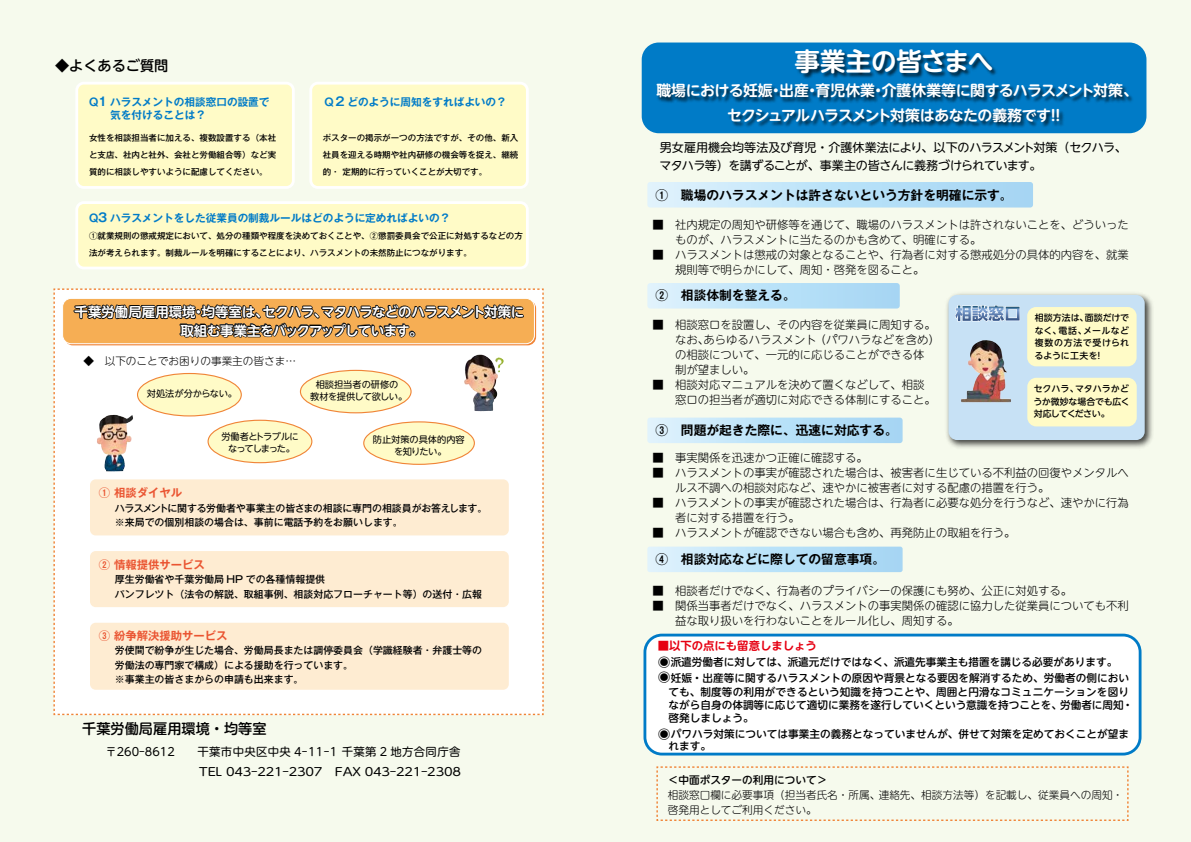
<style>
.page{position:relative;width:1191px;height:842px;background:#f6faed}
.page>*{position:absolute;margin:0;border:0;box-sizing:border-box;transform-origin:0 0}
.t1{font:700 25.5px "UD Shin M Go Pro De";letter-spacing:-.005em;color:#fff}
.t2{font:700 14.9px "UD Shin M Go Pro De";letter-spacing:-.025em;color:#fff}
.t3{font:500 14.2px "UD Shin M Go Pro";color:#000}
.t4{font:700 13.5px/18.6px "UD Shin M Go Pro De";letter-spacing:-.04em;color:#fff}
.t5{font:700 13.5px "UD Shin M Go Pro De";color:#fff}
.t6{font:700 12.8px "Gothic MB101 Pro De";color:#000}
.t7{font:500 12.8px "UD Shin M Go Pro";color:#000}
.t8{font:12px/18.3px "UD Shin M Go Pro";letter-spacing:-.025em;color:#000}
.t9{font:700 12px "Gothic MB101 Pro De";color:#007bc7}
.t10{font:300 11.3px/15px "UD Shin M Go Pro";color:#000}
.t11{font:11.3px/19.8px "UD Shin M Go Pro";color:#000;text-align:right}
.t12{font:700 11.3px "Gothic MB101 Pro De";color:#ea5532}
.t13{font:700 11.3px "UD Shin M Go Pro De";color:#e60012}
.t14{font:500 10.6px/12.8px "UD Shin M Go Pro";letter-spacing:.005em;color:#000}
.t15{font:300 10.6px/15px "UD Shin M Go Pro";color:#000}
.t16{font:700 10.6px/13.5px "Gothic MB101 Pro De";color:#007bc7}
.t17{font:500 9.9px/14.2px "Gothic MB101 Pro";color:#000}
.t18{font:9.2px/12.3px "UD Shin M Go Pro";letter-spacing:-.02em;color:#000;text-align:center}
.t19{font:9.2px/12.3px "UD Shin M Go Pro";letter-spacing:-.11em;color:#000;text-align:center}
.t20{font:9.2px/12.3px "UD Shin M Go Pro";color:#000;text-align:center}
.t21{font:500 8.9px/12.5px "UD Shin M Go Pro";letter-spacing:.005em;color:#000}
.t22{font:500 8.9px/12.5px "UD Shin M Go Pro";letter-spacing:-.02em;color:#000}
.t23{font:500 8.9px "UD Shin M Go Pro";letter-spacing:.07em;color:#000}
.t24{font:500 8.5px/17.4px "Gothic MB101 Pro";color:#000;text-align:justify}
</style>
<div class="page">
<img style="left:946px;top:293px;width:207px;height:155px">
<div style="left:948px;top:295px;width:196px;height:145px;background:#c7e1f5;border-radius:9px"></div>
<div style="left:641px;top:43px;width:505px;height:90px;background:#007bc7;border-radius:17px"></div>
<svg style="left:647px;top:182px;width:386px;height:26px;background:#bfe3f7"></svg>
<svg style="left:647px;top:283px;width:252px;height:26px;background:#bfe3f7"></svg>
<svg style="left:647px;top:418px;width:255px;height:25px;background:#bee2f8"></svg>
<svg style="left:647px;top:547px;width:255px;height:25px;background:#bee2f8"></svg>
<div style="left:1027px;top:307px;width:109px;height:59px;background:#fffbc7;border-radius:9px"></div>
<div style="left:1027px;top:378px;width:109px;height:48px;background:#fffbc7;border-radius:9px"></div>
<svg style="left:955px;top:305px;width:65px;height:17px"></svg>
<svg style="left:656px;top:766px;width:473px;height:55px"></svg>
<div style="left:645px;top:635px;width:495px;height:119px;background:#fff;border-radius:17px"></div>
<div style="left:643px;top:634px;width:498px;height:121px;border:3px solid #007bc7;border-radius:17px"></div>
<div style="left:75px;top:82px;width:220px;height:107px;border:6px solid #fff;border-radius:6px"></div>
<div style="left:78px;top:85px;width:214px;height:101px;background:#fffbc7;border-radius:6px"></div>
<div style="left:75px;top:201px;width:454px;height:68px;border:6px solid #fff;border-radius:6px"></div>
<div style="left:78px;top:204px;width:448px;height:63px;background:#fffbc7;border-radius:6px"></div>
<div style="left:309px;top:82px;width:220px;height:107px;border:6px solid #fff;border-radius:6px"></div>
<div style="left:312px;top:85px;width:214px;height:101px;background:#fffbc7;border-radius:6px"></div>
<img style="left:968px;top:340px;width:18px;height:29px">
<img style="left:654px;top:50px;width:485px;height:83px">
<svg style="left:53px;top:288px;width:491px;height:428px;background:#f5e7d3"></svg>
<p class="t3" style="left:55px;top:54px;width:115px">◆よくあるご質問</p>
<p class="t16" style="left:110px;top:94px;width:161px">ハラスメントの相談窓口の設置で</p>
<p class="t9" style="left:98px;top:92px;width:11px">1</p>
<p class="t16" style="left:89px;top:94px;width:118px">Q<br>　　気を付けることは?</p>
<p class="t9" style="left:335px;top:92px;width:11px">2</p>
<p class="t16" style="left:347px;top:94px;width:161px">どのように周知をすればよいの?</p>
<p class="t16" style="left:324px;top:94px;width:11px">Q</p>
<p class="t24" style="left:89px;top:128px;width:189px">女性を相談担当者に加える、複数設置する（本社と支店、社内と社外、会社と労働組合等）など実質的に相談しやすいように配慮してください。</p>
<p class="t24" style="left:323px;top:128px;width:197px">ポスターの掲示がーつの方法ですが、その他、新入社員を迎える時期や社内研修の機会等を捉え、継続的・定期的に行っていくことが大切です。</p>
<p class="t9" style="left:98px;top:208px;width:11px">3</p>
<p class="t16" style="left:110px;top:210px;width:342px">ハラスメントをした従業員の制裁ルールはどのように定めればよいの?</p>
<p class="t16" style="left:89px;top:210px;width:11px">Q</p>
<p class="t24" style="left:89px;top:226px;width:435px">①就業規則の懲戒規定において、処分の種類や程度を決めておくことや、②懲罰委員会で公正に対処するなどの方法が考えられます。制裁ルールを明確にすることにより、ハラスメントの未然防止につながります。</p>
<p class="t4" style="left:321px;top:302px;width:204px">マタハラなどのハラスメント対策に</p>
<p class="t5" style="left:75px;top:301px;width:195px">千葉労働局雇用環境均等室は、</p>
<p class="t4" style="left:263px;top:302px;width:66px">セクハラ、</p>
<p class="t4" style="left:180px;top:302px;width:244px;text-indent:11px">・<br>取組む事業主をバックアップしています。</p>
<p class="t15" style="left:83px;top:353px;width:214px">◆　以下のことでお困りの事業主の皆さま...</p>
<p class="t18" style="left:147px;top:387px;width:92px">対処法が分からない。</p>
<p class="t19" style="left:221px;top:430px;width:79px">労働者とトラブルになってしまった。</p>
<p class="t20" style="left:373px;top:433px;width:93px">防止対策の具体的内容を知りたい。</p>
<p class="t18" style="left:310px;top:378px;width:99px">相談担当者の研修の<br>教材を提供して欲しい。</p>
<p class="t12" style="left:99px;top:483px;width:85px">① 相談ダイヤル</p>
<p class="t17" style="left:115px;top:500px;width:374px">ハラスメントに関する労働者や事業主の皆さまの相談に専門の相談員がお答えします。※来局での個別相談の場合は、事前に電話予約をお願いします。</p>
<p class="t12" style="left:99px;top:555px;width:107px">② 情報提供サービス</p>
<p class="t17" style="left:115px;top:571px;width:369px">厚生労働省や千葉労働局 HP での各種情報提供<br>パンフレツト（法令の解説、取組事例、相談対応フローチャート等）の送付・広報</p>
<p class="t12" style="left:99px;top:626px;width:130px">③ 紛争解決援助サービス</p>
<p class="t17" style="left:115px;top:642px;width:369px">労使間で紛争が生じた場合、労働局長または調停委員会（学識経験者・弁護士等の労働法の専門家で構成）による援助を行っています。<br>※事業主の皆さまからの申請も出来ます。</p>
<p class="t3" style="left:82px;top:717px;width:186px">千葉労働局雇用環境・均等室</p>
<p class="t11" style="left:105px;top:742px;width:357px">〒260-8612　　干葉市中央区中央 4-11-1 千葉第 2 地方合同庁舎<br>TEL 043-221-2307　FAX 043-221-2308</p>
<h1 class="t1" style="left:794px;top:41px;width:200px">事業主の皆さまへ</h1>
<h2 class="t2" style="left:656px;top:79px;width:483px">職場における妊娠出産育児休業介護休業等に関するハラスメント対策、</h2>
<h2 class="t2" style="left:768px;top:79px;width:16px">・</h2>
<h2 class="t2" style="left:805px;top:79px;width:16px">・</h2>
<h2 class="t2" style="left:871px;top:79px;width:16px">・</h2>
<h2 class="t2" style="left:727px;top:103px;width:325px">セクシュアルハラスメント対策はあなたの義務です</h2>
<p class="t8" style="left:659px;top:137px;width:469px">男女雇用機会均等法及び育児・介護休業法により、以下のハラスメント対策（セクハラ、マタハラ等）を講ずることが、事業主の皆さんに義務づけられています。</p>
<p class="t6" style="left:655px;top:185px;width:359px">①　職場のハラスメントは許さないという方針を明確に示す。</p>
<h2 class="t2" style="left:1045px;top:103px;width:21px">!!</h2>
<p class="t10" style="left:652px;top:217px;width:478px">■　社内規定の周知や研修等を通じて、職場のハラスメントは許されないことを、どういった</p>
<p class="t10" style="left:675px;top:232px;width:308px">ものが、ハラスメントに当たるのかも含めて、明確にする。</p>
<p class="t10" style="left:652px;top:247px;width:478px">■　ハラスメントは懲戒の対象となることや、行為者に対する懲戒処分の具体的内容を、就業</p>
<p class="t10" style="left:675px;top:262px;width:251px">規則等で明らかにして、周知・啓発を図ること。</p>
<p class="t6" style="left:655px;top:284px;width:142px">②　相談体制を整える。</p>
<p class="t10" style="left:815px;top:316px;width:126px;text-indent:-162px">■　相談窓ロを設置し、その内容を従業員に周知する。（パワハラなどを含め(</p>
<p class="t10" style="left:703px;top:331px;width:115px">あらゆるハラスメント</p>
<p class="t10" style="left:652px;top:331px;width:58px">　　なお、</p>
<p class="t10" style="left:675px;top:346px;width:251px">の相談について、一元的に応じることができる体</p>
<p class="t10" style="left:675px;top:361px;width:81px">制が望ましい。</p>
<p class="t10" style="left:652px;top:376px;width:274px">■　相談対応マニュアルを決めて置くなどして、相談</p>
<p class="t10" style="left:675px;top:391px;width:262px">窓ロの担当者が適切に対応できる体制にすること。</p>
<p class="t6" style="left:655px;top:419px;width:244px">③　問題が起きた際に、迅速に対応する。</p>
<p class="t21" style="left:1084px;top:311px;width:46px">面談だけで</p>
<p class="t21" style="left:1083px;top:311px;width:47px;text-indent:-48px">相談方法は、<br>メールなど</p>
<p class="t21" style="left:1058px;top:324px;width:30px">電話、</p>
<p class="t21" style="left:1034px;top:324px;width:28px">なく、</p>
<p class="t23" style="left:1035px;top:336px;width:96px">複数の方法で受けられ</p>
<p class="t21" style="left:1094px;top:349px;width:10px">!</p>
<p class="t21" style="left:1034px;top:349px;width:65px">るように工夫を</p>
<p class="t21" style="left:1075px;top:382px;width:55px">マタハラかど</p>
<p class="t22" style="left:1033px;top:382px;width:98px">セクハラ、<br>うか微妙な場合でも広く対応してください。</p>
<p class="t10" style="left:652px;top:450px;width:217px">■　事実関係を迅速かつ正確に確認する。</p>
<p class="t10" style="left:652px;top:465px;width:478px">■　ハラスメントの事実が確認された場合は、被害者に生じている不利益の回復やメンタルヘ</p>
<p class="t10" style="left:675px;top:480px;width:376px">ルス不調への相談対応など、速やかに被害者に対する配慮の措置を行う。</p>
<p class="t10" style="left:652px;top:495px;width:478px">■　ハラスメントの事実が確認された場合は、行為者に必要な処分を行うなど、速やかに行為</p>
<p class="t10" style="left:675px;top:510px;width:126px">者に対する措置を行う。</p>
<p class="t10" style="left:652px;top:525px;width:364px">■　ハラスメントが確認できない場合も含め、再発防止の取組を行う。</p>
<p class="t6" style="left:655px;top:548px;width:231px">④　相談対応などに際しての留意事項。</p>
<p class="t10" style="left:652px;top:582px;width:421px">■　相談者だけでなく、行為者のプライバシーの保護にも努め、公正に対処する。</p>
<p class="t10" style="left:652px;top:597px;width:478px">■　関係当事者だけでなく、ハラスメントの事実関係の確認に協力した従業員についても不利</p>
<p class="t10" style="left:675px;top:612px;width:285px">益な取り扱いを行わないことをルール化し、周知する。</p>
<p class="t13" style="left:658px;top:636px;width:160px">■以下の点にも留意しましょう</p>
<p class="t14" style="left:670px;top:655px;width:448px">派遣労働者に対しては、派遣元だけではなく、派遣先事業主も措置を講じる必要があります。</p>
<p class="t7" style="left:658px;top:651px;width:14px">◉</p>
<p class="t7" style="left:658px;top:667px;width:14px">◉</p>
<p class="t14" style="left:1060px;top:685px;width:75px;text-indent:-391px">ても、制度等の利用ができるという知識を持つことや、周囲と円滑なコミュニケーションを図り労働者に周知・</p>
<p class="t14" style="left:670px;top:671px;width:460px">妊娠・出産等に関するハラスメントの原因や背景となる要因を解消するため、労働者の側におい</p>
<p class="t14" style="left:668px;top:698px;width:395px">ながら自身の体調等に応じて適切に業務を遂行していくという意識を持つことを、啓発しましょう。</p>
<p class="t14" style="left:670px;top:727px;width:460px">パワハラ対策については事業主の義務となっていませんが、併せて対策を定めておくことが望ま</p>
<p class="t7" style="left:658px;top:724px;width:14px">◉</p>
<p class="t14" style="left:668px;top:739px;width:44px">れます。</p>
<p class="t14" style="left:668px;top:773px;width:161px">＜中面ポスターの利用について&lt;</p>
<p class="t15" style="left:668px;top:786px;width:214px">相談窓口欄に必要事項（担当者氏名・所属、啓発用としてご利用ください。</p>
<p class="t15" style="left:878px;top:786px;width:246px">連絡先、相談方法等）を記載し、従業員への周知・</p>
</div>
